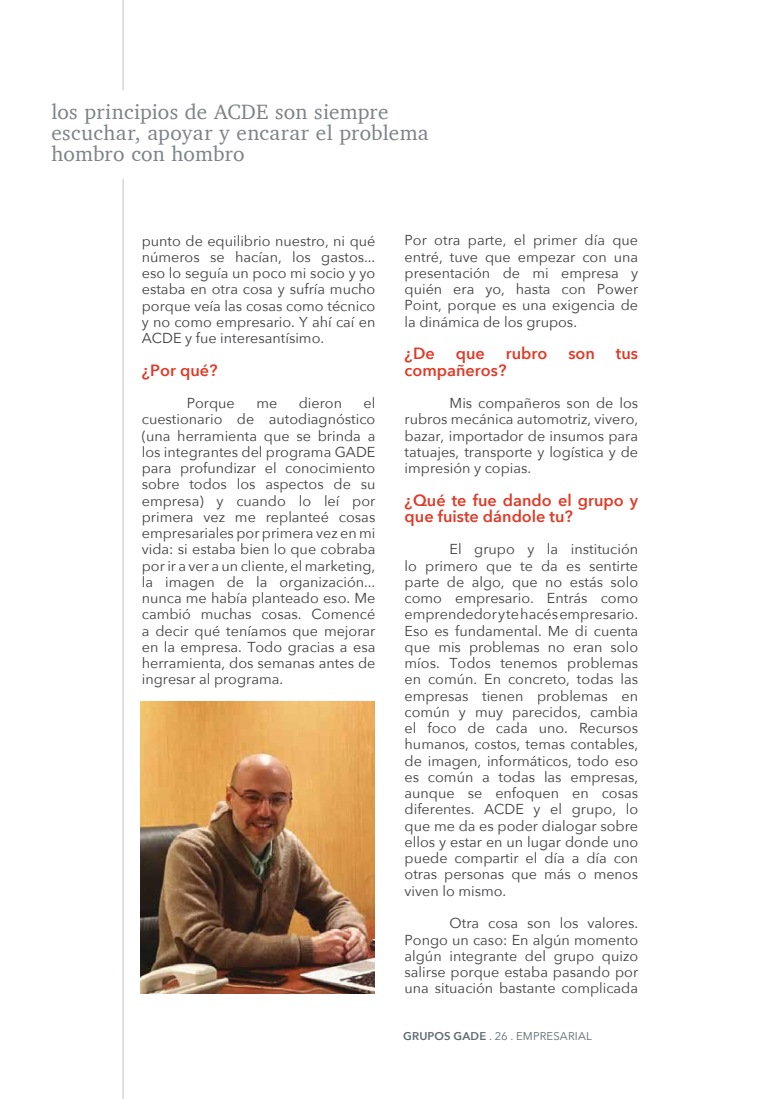
<style>
.page{position:relative;width:780px;height:1099px;background:#fff}
.page>*{position:absolute;margin:0;border:0;box-sizing:border-box;transform-origin:0 0}
.t1{font:21.25px/21.2px "Charter";letter-spacing:.01em;color:#7c8388}
.t2{font:600 16.25px/16.2px "Avenir Next";color:#df3b28}
.t3{font:14.38px/16.2px "Avenir Next";color:#3e3d40;text-align:justify}
.t4{font:11.25px "Avenir Next";letter-spacing:.015em;color:#5d6970}
.s1{font-weight:600}
</style>
<div class="page">
<hr style="left:123px;top:179px;width:1px;height:919px;background:#bdc5ca">
<hr style="left:123px;top:0;width:1px;height:90px;background:#bdc5ca">
<img style="left:141px;top:702px;width:234px;height:291px">
<h1 class="t1" style="left:51px;top:101px;width:379px">los principios de ACDE son siempre escuchar, apoyar y encarar el problema hombro con hombro</h1>
<p class="t3" style="left:142px;top:232px;width:235px">punto de equilibrio nuestro, ni qué números se hacían, los gastos... eso lo seguía un poco mi socio y yo estaba en otra cosa y sufría mucho porque veía las cosas como técnico y no como empresario. Y ahí caí en ACDE y fue interesantísimo.</p>
<p class="t2" style="left:142px;top:361px;width:77px">¿Por qué?</p>
<p class="t3" style="left:187px;top:394px;width:49px">Porque</p>
<p class="t3" style="left:256px;top:394px;width:22px">me</p>
<p class="t3" style="left:299px;top:394px;width:45px">dieron</p>
<p class="t3" style="left:142px;top:394px;width:235px;text-indent:222px">el cuestionario de autodiagnóstico (una herramienta que se brinda a los integrantes del programa GADE para profundizar el conocimiento sobre todos los aspectos de su empresa) y cuando lo leí por primera vez me replanteé cosas empresariales por primera vez en mi vida: si estaba bien lo que cobraba por ir a ver a un cliente, el marketing, la imagen de la organización... nunca me había planteado eso. Me cambió muchas cosas. Comencé a decir qué teníamos que mejorar en la empresa. Todo gracias a esa herramienta, dos semanas antes de ingresar al programa.</p>
<p class="t3" style="left:404px;top:232px;width:235px">Por otra parte, el primer día que entré, tuve que empezar con una presentación de mi empresa y quién era yo, hasta con Power Point, porque es una exigencia de la dinámica de los grupos.</p>
<p class="t2" style="left:404px;top:345px;width:32px">¿De</p>
<p class="t2" style="left:456px;top:345px;width:31px">que</p>
<p class="t2" style="left:506px;top:345px;width:43px">rubro</p>
<p class="t2" style="left:568px;top:345px;width:28px">son</p>
<p class="t2" style="left:616px;top:345px;width:24px">tus</p>
<p class="t2" style="left:404px;top:361px;width:103px">compañeros?</p>
<p class="t3" style="left:404px;top:394px;width:235px;text-indent:45px">Mis compañeros son de los rubros mecánica automotriz, vivero, bazar, importador de insumos para tatuajes, transporte y logística y de impresión y copias.</p>
<p class="t2" style="left:404px;top:491px;width:235px">¿Qué te fue dando el grupo y que fuiste dándole tu?</p>
<p class="t3" style="left:404px;top:540px;width:235px;text-indent:45px">El grupo y la institución lo primero que te da es sentirte parte de algo, que no estás solo como empresario. Entrás como emprendedor y te hacés empresario.<br>Eso es fundamental. Me di cuenta que mis problemas no eran solo míos. Todos tenemos problemas en común. En concreto, todas las empresas tienen problemas en común y muy parecidos, cambia el foco de cada uno. Recursos humanos, costos, temas contables, de imagen, informáticos, todo eso es común a todas las empresas, aunque se enfoquen en cosas diferentes. ACDE y el grupo, lo que me da es poder dialogar sobre ellos y estar en un lugar donde uno puede compartir el día a día con otras personas que más o menos viven lo mismo.</p>
<p class="t3" style="left:404px;top:914px;width:235px;text-indent:45px">Otra cosa son los valores.<br>Pongo un caso: En algún momento algún integrante del grupo quizo salirse porque estaba pasando por una situación bastante complicada</p>
<p class="t4" style="left:403px;top:1026px;width:190px"><span class="s1">GRUPOS GADE</span> . 26 . EMPRESARIAL</p>
</div>
